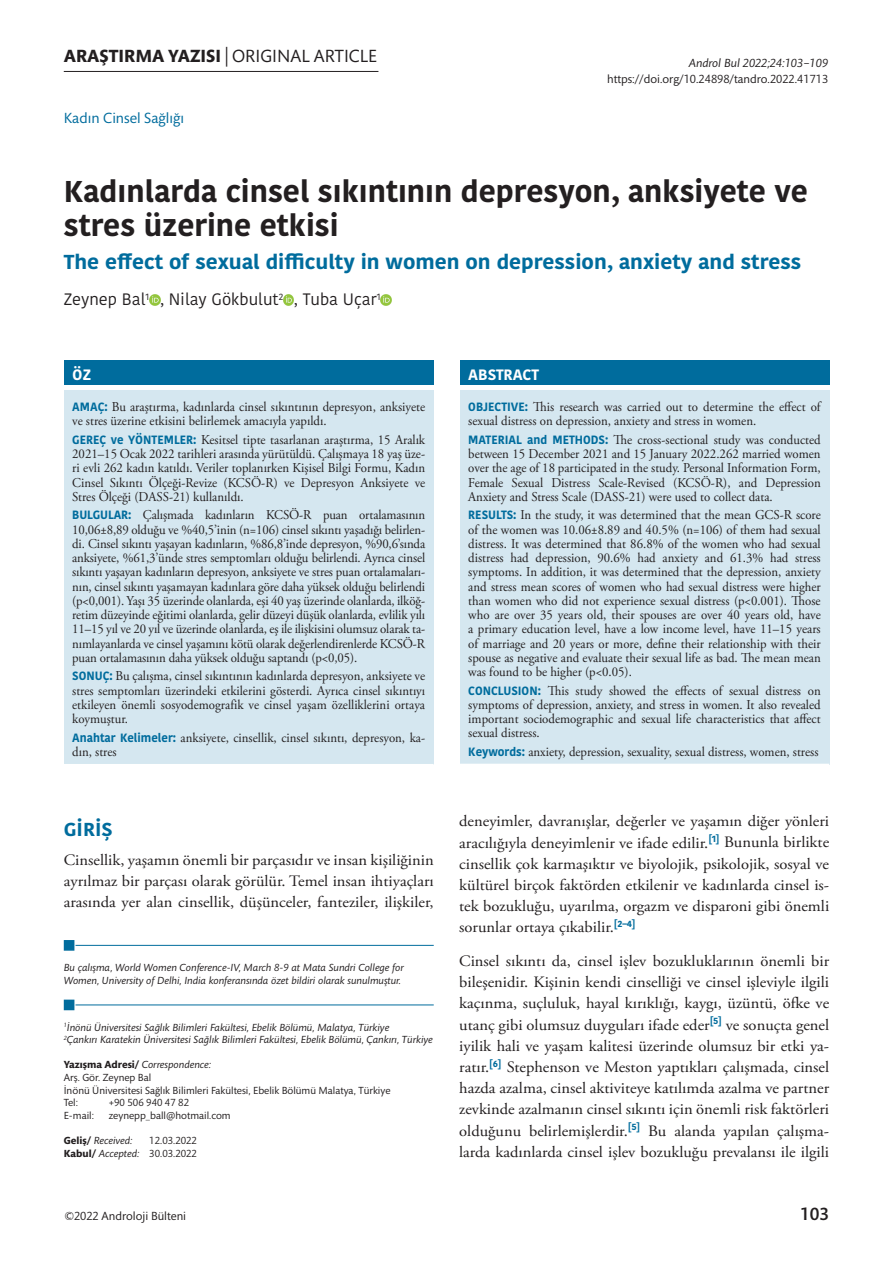
<style>
.page{position:relative;width:893px;height:1263px;background:#fff}
.page>*{position:absolute;margin:0;border:0;box-sizing:border-box;transform-origin:0 0}
.t1{font:700 30px/34.5px "Kohinoor Devanagari";color:#231f20}
.t2{font:700 20.1px "Kohinoor Devanagari";color:#006c9d;scale:1.04 1}
.t3{font:700 18.75px "Kohinoor Devanagari";color:#006c9d;scale:1.04 1}
.t4{font:18px "Mundo Sans Std";color:#231f20}
.t5{font:500 18px "Mundo Sans Std";color:#231f20}
.t6{font:16.5px "Kohinoor Devanagari";color:#231f20}
.t7{font:15.9px/21.1px "Adobe Garamond Pro";color:#231f20;text-align:justify;scale:1.04 1}
.t8{font:15px "Mundo Sans Std";color:#006c9d}
.t9{font:700 15px "Kohinoor Devanagari";color:#fff}
.t10{font:13.5px/14.2px "Adobe Garamond Pro";color:#231f20;text-align:justify;scale:.95 1}
.t11{font:12px "Mundo Sans Std";color:#231f20}
.t12{font:italic 12px "Mundo Sans Std";color:#231f20}
.t13{font:italic 10.5px/12.6px "Mundo Sans Std";color:#231f20}
.t14{font:10.5px/12.6px "Mundo Sans Std";color:#231f20}
.s1{font-weight:700}
.s2{font-family:"Kohinoor Devanagari";font-weight:700;font-size:12px;color:#006c9d}
.s3{font-style:italic}
.s4{font-weight:700;font-style:normal}
</style>
<div class="page">
<hr style="left:64px;top:71px;width:314px;height:1px;background:#231f20">
<svg style="left:149px;top:295px;width:11px;height:10px"></svg>
<svg style="left:283px;top:295px;width:11px;height:10px"></svg>
<svg style="left:381px;top:295px;width:10px;height:10px"></svg>
<div style="left:460px;top:360px;width:369px;height:25px;background:#006c9d"></div>
<div style="left:460px;top:390px;width:369px;height:374px;background:#d5e7f0"></div>
<div style="left:64px;top:360px;width:370px;height:25px;background:#006c9d"></div>
<div style="left:64px;top:390px;width:370px;height:375px;background:#d5e7f0"></div>
<hr style="left:64px;top:764px;width:370px;height:1px;background:#fff">
<div style="left:64px;top:1000px;width:10px;height:10px;background:#006c9d"></div>
<hr style="left:76px;top:1005px;width:358px;height:1px;background:#006c9d">
<div style="left:64px;top:940px;width:10px;height:11px;background:#006c9d;border:2px solid #006c9d"></div>
<hr style="left:76px;top:945px;width:358px;height:1px;background:#006c9d">
<h3 class="t4" style="left:64px;top:46px;width:315px"><span class="s1">ARAŞTIRMA YAZISI</span> | ORIGINAL ARTICLE</h3>
<p class="t8" style="left:64px;top:110px;width:122px">Kadın Cinsel Sağlığı</p>
<p class="t12" style="left:689px;top:56px;width:141px">Androl Bul 2022;24:103−109</p>
<p class="t11" style="left:607px;top:73px;width:223px">https://doi.org/10.24898/tandro.2022.41713</p>
<h1 class="t1" style="left:64px;top:173px;width:746px">Kadınlarda cinsel sıkıntının depresyon, anksiyete ve stres üzerine etkisi</h1>
<h2 class="t2" style="left:64px;top:244px;width:711px">The effect of sexual difficulty in women on depression, anxiety and stress</h2>
<p class="t6" style="left:64px;top:290px;width:319px">Zeynep Bal<sup>1</sup> , Nilay Gökbulut<sup>2</sup> , Tuba Uçar<sup>1</sup></p>
<p class="t9" style="left:72px;top:362px;width:20px">ÖZ</p>
<p class="t10" style="left:72px;top:400px;width:373px"><span class="s2">AMAÇ:</span> Bu araştırma, kadınlarda cinsel sıkıntının depresyon, anksiyete ve stres üzerine etkisini belirlemek amacıyla yapıldı.</p>
<p class="t10" style="left:72px;top:433px;width:373px"><span class="s2">GEREÇ ve YÖNTEMLER:</span> Kesitsel tipte tasarlanan araştırma, 15 Aralık 2021–15 Ocak 2022 tarihleri arasında yürütüldü. Çalışmaya 18 yaş üze&shy;ri evli 262 kadın katıldı. Veriler toplanırken Kişisel Bilgi Formu, Kadın Cinsel Sıkıntı Ölçeği-Revize (KCSÖ-R) ve Depresyon Anksiyete ve Stres Ölçeği (DASS-21) kullanıldı.</p>
<p class="t10" style="left:72px;top:508px;width:373px"><span class="s2">BULGULAR:</span> Çalışmada kadınların KCSÖ-R puan ortalamasının 10,06±8,89 olduğu ve %40,5’inin (n=106) cinsel sıkıntı yaşadığı belirlen&shy;di. Cinsel sıkıntı yaşayan kadınların, %86,8’inde depresyon, %90,6’sında anksiyete, %61,3’ünde stres semptomları olduğu belirlendi. Ayrıca cinsel sıkıntı yaşayan kadınların depresyon, anksiyete ve stres puan ortalamaları&shy;nın, cinsel sıkıntı yaşamayan kadınlara göre daha yüksek olduğu belirlendi (p&lt;0,001). Yaşı 35 üzerinde olanlarda, eşi 40 yaş üzerinde olanlarda, ilköğ&shy;retim düzeyinde eğitimi olanlarda, gelir düzeyi düşük olanlarda, evlilik yılı 11–15 yıl ve 20 yıl ve üzerinde olanlarda, eş ile ilişkisini olumsuz olarak ta&shy;nımlayanlarda ve cinsel yaşamını kötü olarak değerlendirenlerde KCSÖ-R puan ortalamasının daha yüksek olduğu saptandı (p&lt;0,05).</p>
<p class="t10" style="left:72px;top:669px;width:373px"><span class="s2">SONUÇ:</span> Bu çalışma, cinsel sıkıntının kadınlarda depresyon, anksiyete ve stres semptomları üzerindeki etkilerini gösterdi. Ayrıca cinsel sıkıntıyı etkileyen önemli sosyodemografik ve cinsel yaşam özelliklerini ortaya koymuştur.</p>
<p class="t10" style="left:72px;top:731px;width:373px"><span class="s2">Anahtar Kelimeler:</span> anksiyete, cinsellik, cinsel sıkıntı, depresyon, ka&shy;dın, stres</p>
<h3 class="t3" style="left:64px;top:812px;width:48px">GİRİŞ</h3>
<p class="t7" style="left:64px;top:850px;width:357px">Cinsellik, yaşamın önemli bir parçasıdır ve insan kişiliğinin ayrılmaz bir parçası olarak görülür. Temel insan ihtiyaçları arasında yer alan cinsellik, düşünceler, fanteziler, ilişkiler,</p>
<p class="t13" style="left:64px;top:961px;width:341px">Bu çalışma, World Women Conference-IV, March 8-9 at Mata Sundri College for<br>Women, University of Delhi, India konferansında özet bildiri olarak sunulmuştur.</p>
<p class="t13" style="left:64px;top:1021px;width:371px"><sup>1</sup>İnönü Üniversitesi Sağlık Bilimleri Fakültesi, Ebelik Bölümü, Malatya, Türkiye<br><sup>2</sup>Çankırı Karatekin Üniversitesi Sağlık Bilimleri Fakültesi, Ebelik Bölümü, Çankırı, Türkiye</p>
<p class="t14" style="left:64px;top:1059px;width:328px"><span class="s1">Yazışma Adresi/</span> <span class="s3">Correspondence:<br></span>Arş. Gör. Zeynep Bal<br>İnönü Üniversitesi Sağlık Bilimleri Fakültesi, Ebelik Bölümü Malatya, Türkiye Tel:</p>
<p class="t14" style="left:109px;top:1097px;width:82px">+90 506 940 47 82</p>
<p class="t14" style="left:64px;top:1109px;width:32px">E-mail:</p>
<p class="t14" style="left:109px;top:1109px;width:123px">zeynepp_ball@hotmail.com</p>
<p class="t13" style="left:64px;top:1134px;width:70px"><span class="s4">Geliş/</span> Received:</p>
<p class="t14" style="left:64px;top:1134px;width:135px;text-align:right">12.03.2022<br><span class="s1">Kabul/</span> <span class="s3">Accepted:</span> 30.03.2022</p>
<p class="t9" style="left:468px;top:362px;width:72px">ABSTRACT</p>
<p class="t10" style="left:468px;top:400px;width:372px"><span class="s2">OBJECTIVE:</span> This research was carried out to determine the effect of sexual distress on depression, anxiety and stress in women.</p>
<p class="t10" style="left:468px;top:433px;width:372px"><span class="s2">MATERIAL and METHODS:</span> The cross-sectional study was conducted between 15 December 2021 and 15 January 2022.262 married women over the age of 18 participated in the study. Personal Information Form, Female Sexual Distress Scale-Revised (KCSÖ-R), and Depression Anxiety and Stress Scale (DASS-21) were used to collect data.</p>
<p class="t10" style="left:468px;top:508px;width:372px"><span class="s2">RESULTS:</span> In the study, it was determined that the mean GCS-R score of the women was 10.06±8.89 and 40.5% (n=106) of them had sexual distress. It was determined that 86.8% of the women who had sexual distress had depression, 90.6% had anxiety and 61.3% had stress symptoms. In addition, it was determined that the depression, anxiety and stress mean scores of women who had sexual distress were higher than women who did not experience sexual distress (p&lt;0.001). Those who are over 35 years old, their spouses are over 40 years old, have a primary education level, have a low income level, have 11–15 years of marriage and 20 years or more, define their relationship with their spouse as negative and evaluate their sexual life as bad. The mean mean was found to be higher (p&lt;0.05).</p>
<p class="t10" style="left:468px;top:684px;width:372px"><span class="s2">CONCLUSION:</span> This study showed the effects of sexual distress on symptoms of depression, anxiety, and stress in women. It also revealed important sociodemographic and sexual life characteristics that affect sexual distress.</p>
<p class="t10" style="left:468px;top:745px;width:370px"><span class="s2">Keywords:</span> anxiety, depression, sexuality, sexual distress, women, stress</p>
<p class="t7" style="left:459px;top:811px;width:357px">deneyimler, davranışlar, değerler ve yaşamın diğer yönleri aracılığıyla deneyimlenir ve ifade edilir.<sup>[1]</sup> Bununla birlikte cinsellik çok karmaşıktır ve biyolojik, psikolojik, sosyal ve kültürel birçok faktörden etkilenir ve kadınlarda cinsel is&shy;tek bozukluğu, uyarılma, orgazm ve disparoni gibi önemli sorunlar ortaya çıkabilir.<sup>[2–4]</sup></p>
<p class="t7" style="left:459px;top:951px;width:357px">Cinsel sıkıntı da, cinsel işlev bozukluklarının önemli bir bileşenidir. Kişinin kendi cinselliği ve cinsel işleviyle ilgili kaçınma, suçluluk, hayal kırıklığı, kaygı, üzüntü, öfke ve utanç gibi olumsuz duyguları ifade eder<sup>[5]</sup> ve sonuçta genel iyilik hali ve yaşam kalitesi üzerinde olumsuz bir etki ya&shy;ratır.<sup>[6]</sup> Stephenson ve Meston yaptıkları çalışmada, cinsel hazda azalma, cinsel aktiviteye katılımda azalma ve partner zevkinde azalmanın cinsel sıkıntı için önemli risk faktörleri olduğunu belirlemişlerdir.<sup>[5]</sup> Bu alanda yapılan çalışma&shy;larda kadınlarda cinsel işlev bozukluğu prevalansı ile ilgili</p>
<p class="t11" style="left:65px;top:1210px;width:123px">©2022 Androloji Bülteni</p>
<h3 class="t5" style="left:800px;top:1205px;width:30px">103</h3>
</div>
